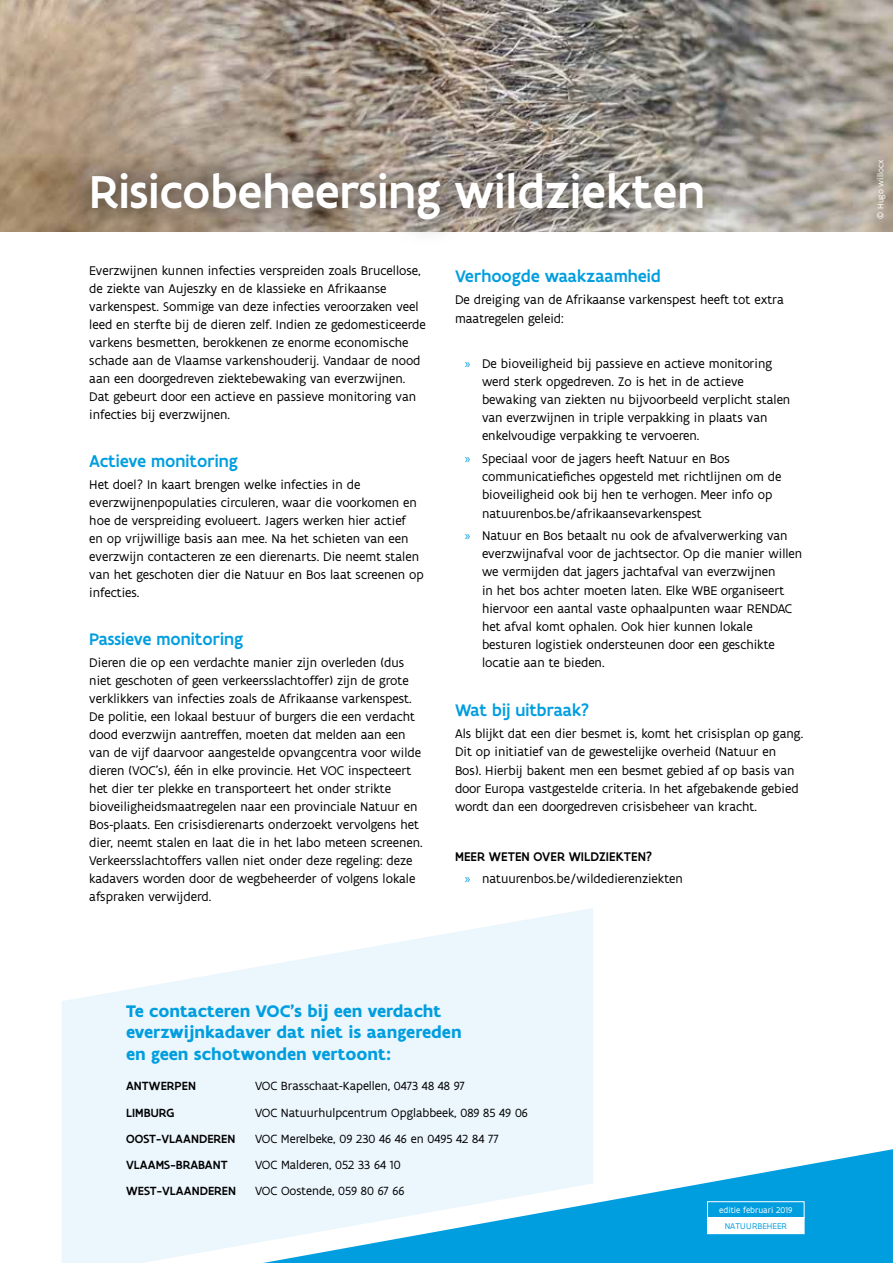
<style>
.page{position:relative;width:893px;height:1263px;background:#fff}
.page>*{position:absolute;margin:0;border:0;box-sizing:border-box;transform-origin:0 0}
.t1{font:500 49.5px "Flanders Art Sans";color:#fff}
.t2{font:700 18px/21.6px "Flanders Art Sans";color:#009edf}
.t3{font:500 18px "Flanders Art Sans";color:#009edf}
.t4{font:13.5px/18px "Flanders Art Sans";color:#000}
.t5{font:12.75px "Flanders Art Sans";color:#000}
.t6{font:500 12.75px "Flanders Art Sans";letter-spacing:.005em;color:#000}
.t7{font:9px "Flanders Art Sans";color:#fff}
.t8{font:9px "Flanders Art Sans";letter-spacing:.005em;color:#009edf}
.s1{font-family:"Myriad Pro";color:#009edf}
.s2{font-weight:500}
</style>
<div class="page">
<img style="left:0;top:0;width:893px;height:232px">
<svg style="left:593px;top:1149px;width:300px;height:114px;fill:#009edf"></svg>
<div style="left:707px;top:1201px;width:97px;height:17px;border:1px solid #fff"></div>
<div style="left:707px;top:1218px;width:97px;height:16px;background:#fff"></div>
<div style="left:65px;top:146px;width:665px;height:100px;background:#000;opacity:.75"></div>
<svg style="left:62px;top:908px;width:531px;height:355px;fill:#ecf6fd"></svg>
<h1 class="t1" style="left:89px;top:161px;width:617px">Risicobeheersing wildziekten</h1>
<p class="t4" style="left:89px;top:262px;width:338px">Everzwijnen kunnen infecties verspreiden zoals Brucellose, de ziekte van Aujeszky en de klassieke en Afrikaanse varkenspest. Sommige van deze infecties veroorzaken veel leed en sterfte bij de dieren zelf. Indien ze gedomesticeerde varkens besmetten, berokkenen ze enorme economische schade aan de Vlaamse varkenshouderij. Vandaar de nood aan een doorgedreven ziektebewaking van everzwijnen.<br>Dat gebeurt door een actieve en passieve monitoring van infecties bij everzwijnen.</p>
<h2 class="t3" style="left:89px;top:450px;width:150px">Actieve monitoring</h2>
<p class="t4" style="left:89px;top:476px;width:336px">Het doel? In kaart brengen welke infecties in de everzwijnenpopulaties circuleren, waar die voorkomen en hoe de verspreiding evolueert. Jagers werken hier actief<br>en op vrijwillige basis aan mee. Na het schieten van een everzwijn contacteren ze een dierenarts. Die neemt stalen van het geschoten dier die Natuur en Bos laat screenen op infecties.</p>
<h2 class="t3" style="left:89px;top:628px;width:156px">Passieve monitoring</h2>
<p class="t4" style="left:89px;top:654px;width:335px">Dieren die op een verdachte manier zijn overleden (dus niet geschoten of geen verkeersslachtoffer) zijn de grote verklikkers van infecties zoals de Afrikaanse varkenspest.<br>De politie, een lokaal bestuur of burgers die een verdacht dood everzwijn aantreffen, moeten dat melden aan een van de vijf daarvoor aangestelde opvangcentra voor wilde dieren (VOC’s), één in elke provincie. Het VOC inspecteert het dier ter plekke en transporteert het onder strikte bioveiligheidsmaatregelen naar een provinciale Natuur en Bos-plaats. Een crisisdierenarts onderzoekt vervolgens het dier, neemt stalen en laat die in het labo meteen screenen.<br>Verkeersslachtoffers vallen niet onder deze regeling: deze kadavers worden door de wegbeheerder of volgens lokale afspraken verwijderd.</p>
<h2 class="t3" style="left:455px;top:265px;width:207px">Verhoogde waakzaamheid</h2>
<p class="t4" style="left:455px;top:291px;width:330px">De dreiging van de Afrikaanse varkenspest heeft tot extra maatregelen geleid:</p>
<p class="t4" style="left:482px;top:354px;width:310px;text-indent:-17px"><span class="s1">»</span> De bioveiligheid bij passieve en actieve monitoring werd sterk opgedreven. Zo is het in de actieve bewaking van ziekten nu bijvoorbeeld verplicht stalen van everzwijnen in triple verpakking in plaats van enkelvoudige verpakking te vervoeren.</p>
<p class="t4" style="left:482px;top:450px;width:301px;text-indent:-17px"><span class="s1">»</span> Speciaal voor de jagers heeft Natuur en Bos communicatiefiches opgesteld met richtlijnen om de bioveiligheid ook bij hen te verhogen. Meer info op natuurenbos.be/afrikaansevarkenspest</p>
<p class="t4" style="left:482px;top:527px;width:322px;text-indent:-17px"><span class="s1">»</span> Natuur en Bos betaalt nu ook de afvalverwerking van everzwijnafval voor de jachtsector. Op die manier willen we vermijden dat jagers jachtafval van everzwijnen<br>in het bos achter moeten laten. Elke WBE organiseert hiervoor een aantal vaste ophaalpunten waar RENDAC het afval komt ophalen. Ook hier kunnen lokale besturen logistiek ondersteunen door een geschikte locatie aan te bieden.</p>
<h2 class="t3" style="left:455px;top:699px;width:136px">Wat bij uitbraak?</h2>
<p class="t4" style="left:455px;top:725px;width:350px">Als blijkt dat een dier besmet is, komt het crisisplan op gang.<br>Dit op initiatief van de gewestelijke overheid (Natuur en Bos). Hierbij bakent men een besmet gebied af op basis van door Europa vastgestelde criteria. In het afgebakende gebied wordt dan een doorgedreven crisisbeheer van kracht.</p>
<p class="t4" style="left:465px;top:845px;width:219px;line-height:22.5px;text-indent:-10px"><span class="s2">MEER WETEN OVER WILDZIEKTEN?<br></span><span class="s1">»</span> natuurenbos.be/wildedierenziekten</p>
<h2 class="t2" style="left:126px;top:1000px;width:337px">Te contacteren VOC’s bij een verdacht everzwijnkadaver dat niet is aangereden en geen schotwonden vertoont:</h2>
<p class="t6" style="left:126px;top:1078px;width:71px">ANTWERPEN</p>
<p class="t5" style="left:255px;top:1078px;width:211px">VOC Brasschaat-Kapellen, 0473 48 48 97</p>
<p class="t6" style="left:126px;top:1104px;width:50px">LIMBURG</p>
<p class="t5" style="left:255px;top:1105px;width:274px">VOC Natuurhulpcentrum Opglabbeek, 089 85 49 06</p>
<p class="t6" style="left:126px;top:1131px;width:111px">OOST-VLAANDEREN</p>
<p class="t5" style="left:255px;top:1131px;width:245px">VOC Merelbeke, 09 230 46 46 en 0495 42 84 77</p>
<p class="t6" style="left:126px;top:1157px;width:103px">VLAAMS-BRABANT</p>
<p class="t5" style="left:255px;top:1157px;width:147px">VOC Malderen, 052 33 64 10</p>
<p class="t6" style="left:126px;top:1183px;width:112px">WEST-VLAANDEREN</p>
<p class="t5" style="left:255px;top:1183px;width:151px">VOC Oostende, 059 80 67 66</p>
<p class="t7" style="left:719px;top:1204px;width:75px">editie februari 2019</p>
<p class="t8" style="left:725px;top:1220px;width:64px">NATUURBEHEER</p>
<p class="t7" style="left:875px;top:219px;width:60px;rotate:-90deg">© Hugo willocx</p>
</div>
